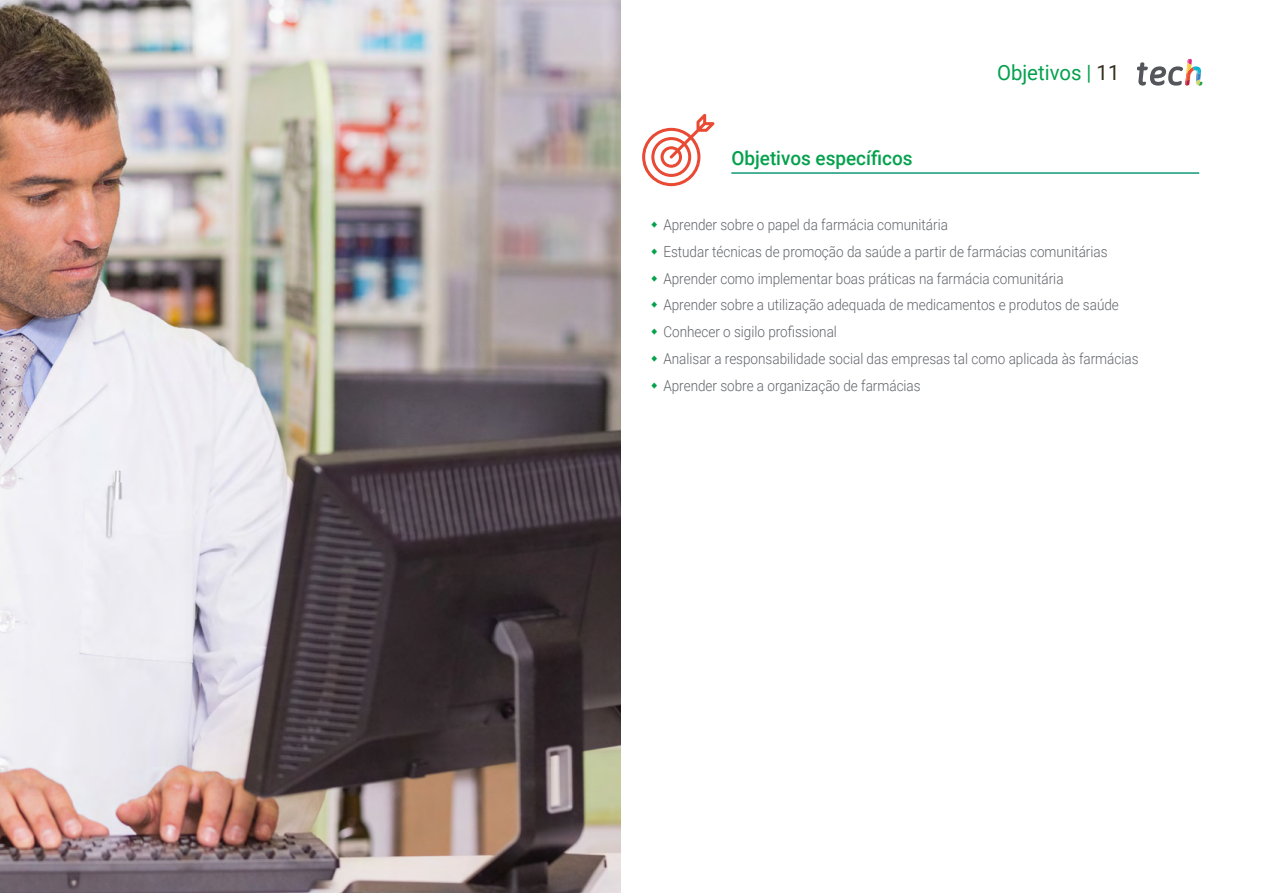
<style>
.page{position:relative;width:1263px;height:893px;background:#fff}
.page>*{position:absolute;margin:0;border:0;box-sizing:border-box;transform-origin:0 0}
.t1{font:21px "Roboto";color:#04a14d}
.t2{font:500 19.5px "Roboto";color:#04a14d}
.t3{font:300 15px/26.7px "Roboto";color:#61646a;scale:.9 1}
.s1{color:#312e20}
</style>
<div class="page">
<img style="left:0;top:0;width:621px;height:893px">
<svg style="left:1137px;top:59px;width:65px;height:27px"></svg>
<svg style="left:642px;top:114px;width:72px;height:72px"></svg>
<hr style="left:731px;top:173px;width:468px;height:1px;background:#04a14d">
<h2 class="t2" style="left:731px;top:144px;width:183px">Objetivos específicos</h2>
<h1 class="t1" style="left:997px;top:57px;width:124px">Objetivos | <span class="s1">11</span></h1>
<p class="t3" style="left:663px;top:211px;width:529px">Aprender sobre o papel da farmácia comunitária<br>Estudar técnicas de promoção da saúde a partir de farmácias comunitárias Aprender como implementar boas práticas na farmácia comunitária<br>Aprender sobre a utilização adequada de medicamentos e produtos de saúde Conhecer o sigilo profissional<br>Analisar a responsabilidade social das empresas tal como aplicada às farmácias Aprender sobre a organização de farmácias</p>
</div>
